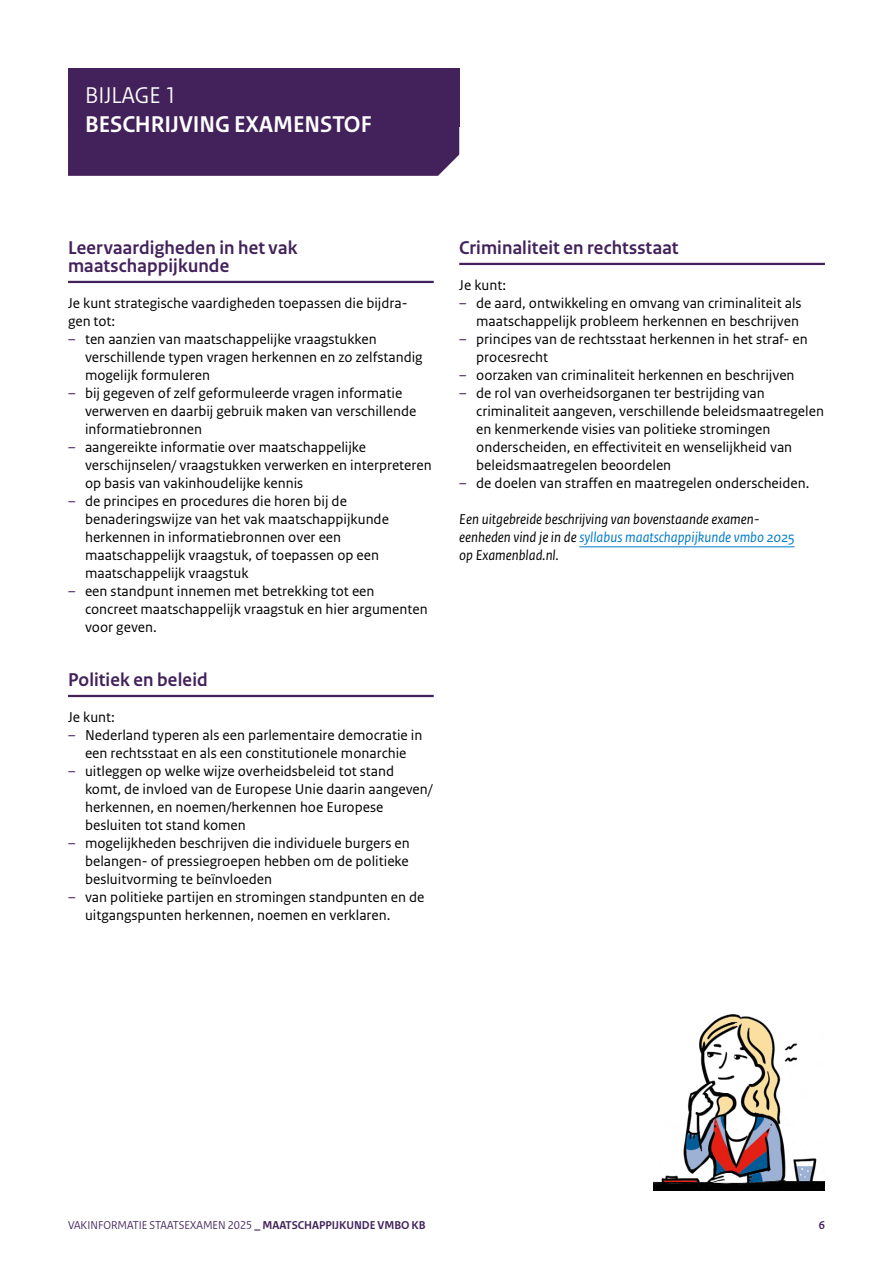
<style>
.page{position:relative;width:893px;height:1263px;background:#fff}
.page>*{position:absolute;margin:0;border:0;box-sizing:border-box;transform-origin:0 0}
.H3_bijlagekop-1b{font:700 24px "Rijksoverheid Sans Heading";color:#fff}
.H2_bijlagekop-1a{font:24px "Rijksoverheid Sans Heading";color:#fff}
.H4_subkop_met_lijn{font:700 19.5px/18px "Rijksoverheid Sans Heading";letter-spacing:.01em;color:#43225b}
.P_plat{font:15px/18px "Rijksoverheid Sans Text";color:#000}
.P_plat-2{font:italic 15px/18px "Rijksoverheid Sans Text";color:#000}
.t1{font:12px "Rijksoverheid Sans Heading";color:#43225b}
.t2{font:700 12px "Rijksoverheid Sans Heading";color:#43225b}
.s1{color:#43225b}
.s2{color:#007bc7}
.s3{font-weight:700}
</style>
<div class="page">
<div style="left:68px;top:68px;width:391px;height:58px;background:#43225b"></div>
<div style="left:68px;top:126px;width:391px;height:50px;background:#43225b"></div>
<img style="left:654px;top:1014px;width:171px;height:176px">
<hr style="left:68px;top:281px;width:366px;height:2px;background:#43225b">
<hr style="left:68px;top:695px;width:366px;height:2px;background:#43225b">
<hr style="left:459px;top:263px;width:366px;height:2px;background:#43225b">
<hr style="left:579px;top:546px;width:215px;height:1px;background:#007bc7">
<h2 class="H2_bijlagekop-1a" style="left:85px;top:81px;width:93px">BIJLAGE 1</h2>
<h3 class="H3_bijlagekop-1b" style="left:85px;top:110px;width:288px">BESCHRIJVING EXAMENSTOF</h3>
<h4 class="H4_subkop_met_lijn" style="left:68px;top:239px;width:231px">Leervaardigheden in het vak maatschappijkunde</h4>
<p class="P_plat" style="left:68px;top:295px;width:341px">Je kunt strategische vaardigheden toepassen die bijdra&shy;gen tot:</p>
<p class="P_plat" style="left:85px;top:331px;width:339px;text-indent:-17px"><span class="s1">–</span> ten aanzien van maatschappelijke vraagstukken verschillende typen vragen herkennen en zo zelfstandig mogelijk formuleren</p>
<p class="P_plat" style="left:85px;top:385px;width:333px;text-indent:-17px"><span class="s1">–</span> bij gegeven of zelf geformuleerde vragen informatie verwerven en daarbij gebruik maken van verschillende informatiebronnen</p>
<p class="P_plat" style="left:85px;top:439px;width:348px;text-indent:-17px"><span class="s1">–</span> aangereikte informatie over maatschappelijke verschijnselen/ vraagstukken verwerken en interpreteren op basis van vakinhoudelijke kennis</p>
<p class="P_plat" style="left:85px;top:493px;width:305px;text-indent:-17px"><span class="s1">–</span> de principes en procedures die horen bij de benaderingswijze van het vak maatschappijkunde herkennen in informatiebronnen over een maatschappelijk vraagstuk, of toepassen op een maatschappelijk vraagstuk</p>
<p class="P_plat" style="left:85px;top:583px;width:344px;text-indent:-17px"><span class="s1">–</span> een standpunt innemen met betrekking tot een concreet maatschappelijk vraagstuk en hier argumenten voor geven.</p>
<h4 class="H4_subkop_met_lijn" style="left:68px;top:671px;width:141px">Politiek en beleid</h4>
<p class="P_plat" style="left:68px;top:709px;width:48px">Je kunt:</p>
<p class="P_plat" style="left:68px;top:727px;width:356px;text-align:center"><span class="s1">–</span> Nederland typeren als een parlementaire democratie in een rechtsstaat en als een constitutionele monarchie</p>
<p class="P_plat" style="left:85px;top:763px;width:349px;text-indent:-17px"><span class="s1">–</span> uitleggen op welke wijze overheidsbeleid tot stand komt, de invloed van de Europese Unie daarin aangeven/ herkennen, en noemen/herkennen hoe Europese besluiten tot stand komen</p>
<p class="P_plat" style="left:85px;top:835px;width:326px;text-align:justify;text-indent:-17px"><span class="s1">–</span> mogelijkheden beschrijven die individuele burgers en belangen- of pressiegroepen hebben om de politieke besluitvorming te beïnvloeden</p>
<p class="P_plat" style="left:85px;top:889px;width:341px;text-indent:-17px"><span class="s1">–</span> van politieke partijen en stromingen standpunten en de uitgangspunten herkennen, noemen en verklaren.</p>
<h4 class="H4_subkop_met_lijn" style="left:459px;top:239px;width:221px">Criminaliteit en rechtsstaat</h4>
<p class="P_plat" style="left:459px;top:277px;width:48px">Je kunt:</p>
<p class="P_plat" style="left:459px;top:295px;width:344px;text-align:right"><span class="s1">–</span> de aard, ontwikkeling en omvang van criminaliteit als maatschappelijk probleem herkennen en beschrijven</p>
<p class="P_plat" style="left:476px;top:331px;width:333px;text-indent:-17px"><span class="s1">–</span> principes van de rechtsstaat herkennen in het straf- en procesrecht</p>
<p class="P_plat" style="left:459px;top:367px;width:337px"><span class="s1">–</span> oorzaken van criminaliteit herkennen en beschrijven</p>
<p class="P_plat" style="left:476px;top:385px;width:349px;text-indent:-17px"><span class="s1">–</span> de rol van overheidsorganen ter bestrijding van criminaliteit aangeven, verschillende beleidsmaatregelen en kenmerkende visies van politieke stromingen onderscheiden, en effectiviteit en wenselijkheid van beleidsmaatregelen beoordelen</p>
<p class="P_plat" style="left:459px;top:475px;width:352px"><span class="s1">–</span> de doelen van straffen en maatregelen onderscheiden.</p>
<p class="P_plat-2" style="left:459px;top:511px;width:337px">Een uitgebreide beschrijving van bovenstaande examen&shy;eenheden vind je in de <span class="s2">syllabus maatschappijkunde vmbo 2025 </span>op Examenblad.nl.</p>
<p class="t1" style="left:68px;top:1218px;width:359px">VAKINFORMATIE STAATSEXAMEN 2025 <span class="s3">_ MAATSCHAPPIJKUNDE VMBO KB</span></p>
<p class="t2" style="left:819px;top:1219px;width:8px">6</p>
</div>
